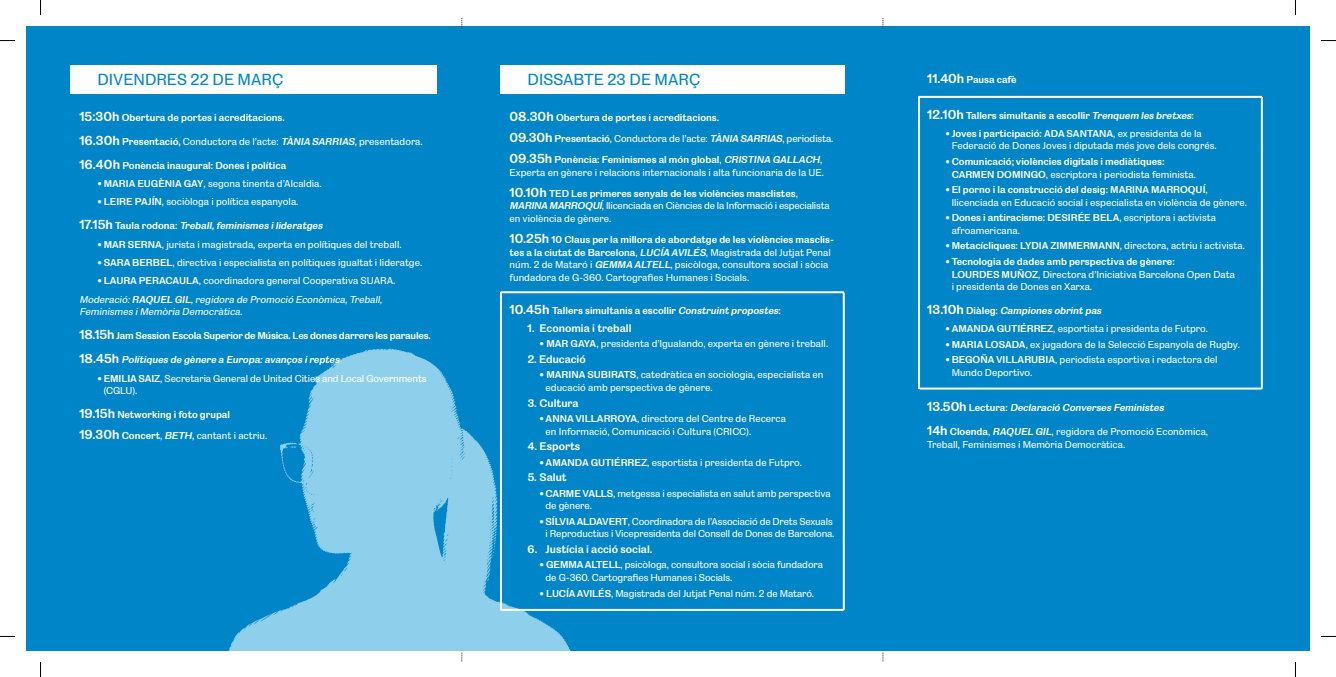
<style>
.page{position:relative;width:1336px;height:677px;background:#fff}
.page>*{position:absolute;margin:0;border:0;box-sizing:border-box;transform-origin:0 0}
.t1{font:16px "Salmanazar";color:#0085c8}
.t2{font:500 11px "Salmanazar";color:#fff}
.t3{font:10px/12.6px "Salmanazar";color:#fff}
.t4{font:500 10px "Salmanazar";color:#fff}
.t5{font:italic 500 10px "Salmanazar";color:#fff}
.t6{font:italic 10px "Salmanazar";color:#fff}
.t7{font:10px/12.6px "Salmanazar";letter-spacing:-.02em;color:#fff}
.t8{font:500 10px "Salmanazar";letter-spacing:-.02em;color:#fff}
.s1{font-size:13px}
.s2{font-weight:500;font-size:13px}
.s3{font-weight:500}
.s4{font-weight:500;font-style:italic}
.s5{font-style:normal;font-size:13px}
.s6{font-style:normal}
.s7{font-weight:400}
.s8{font-style:italic}
</style>
<div class="page">
<div style="left:26px;top:26px;width:1283px;height:624px;background:#0085c8"></div>
<img style="left:229px;top:348px;width:341px;height:302px">
<div style="left:70px;top:65px;width:367px;height:29px;background:#fff"></div>
<div style="left:500px;top:65px;width:344px;height:29px;background:#fff"></div>
<svg style="left:499px;top:291px;width:346px;height:320px"></svg>
<svg style="left:918px;top:95px;width:345px;height:295px"></svg>
<svg style="left:0;top:40px;width:15px;height:1px"></svg>
<svg style="left:1321px;top:40px;width:14px;height:1px"></svg>
<svg style="left:0;top:635px;width:15px;height:2px"></svg>
<svg style="left:1321px;top:635px;width:14px;height:2px"></svg>
<svg style="left:40px;top:0;width:1px;height:15px"></svg>
<svg style="left:40px;top:662px;width:1px;height:14px"></svg>
<svg style="left:1295px;top:0;width:1px;height:15px"></svg>
<svg style="left:1295px;top:662px;width:1px;height:14px"></svg>
<p class="t1" style="left:97px;top:68px;width:187px">DIVENDRES 22 DE MARÇ</p>
<p class="t4" style="left:79px;top:110px;width:207px"><span class="s1">15:30h</span> Obertura de portes i acreditacions.</p>
<p class="t3" style="left:79px;top:134px;width:345px"><span class="s2">16.30h</span> <span class="s3">Presentació,</span> Conductora de l’acte: <span class="s4">TÀNIA SARRIAS</span>, presentadora.</p>
<p class="t4" style="left:79px;top:158px;width:208px"><span class="s1">16.40h</span> Ponència inaugural: Dones i política</p>
<p class="t3" style="left:97px;top:176px;width:226px">• <span class="s3">MARIA EUGÈNIA GAY</span>, segona tinenta d’Alcaldia.</p>
<p class="t3" style="left:97px;top:195px;width:202px">• <span class="s3">LEIRE PAJÍN</span>, sociòloga i política espanyola.</p>
<p class="t5" style="left:79px;top:218px;width:247px"><span class="s5">1 7.1 5 h</span> <span class="s6">Ta u l a r o d o n a :</span> Treball,feminismes ilideratges</p>
<p class="t3" style="left:97px;top:237px;width:306px">• <span class="s3">MAR SERNA</span>, jurista i magistrada, experta en polítiques del treball.</p>
<p class="t3" style="left:97px;top:255px;width:326px">• <span class="s3">SARA BERBEL</span>, directiva i especialista en polítiques igualtat i lideratge.</p>
<p class="t3" style="left:97px;top:273px;width:299px">• <span class="s3">LAURA PERACAULA</span>, coordinadora general Cooperativa SUARA.</p>
<p class="t6" style="left:79px;top:291px;width:307px">Moderació:<span class="s3">RAQUEL GIL</span>,regidora de Promoció Econòmica,Treball,</p>
<p class="t6" style="left:79px;top:304px;width:167px">Feminismes iMemòria Democràtica.</p>
<p class="t8" style="left:79px;top:328px;width:353px"><span class="s1">18.15h</span> Jam Session Escola Superior de Música. Les dones darrere les paraules.</p>
<p class="t5" style="left:79px;top:352px;width:264px"><span class="s5">1 8 . 4 5 h</span> Polítiques de gènere a Europa:avanços ireptes</p>
<p class="t3" style="left:97px;top:371px;width:331px">• <span class="s3">EMILIA SAIZ</span>, Secretaria General de United Cities and Local Governments</p>
<p class="t3" style="left:104px;top:383px;width:35px">(CGLU).</p>
<p class="t4" style="left:79px;top:407px;width:152px"><span class="s1">19.15h</span> Networking i foto grupal</p>
<p class="t3" style="left:79px;top:428px;width:189px"><span class="s2">19.30h</span> <span class="s3">Concert</span>, <span class="s4">BETH</span><span class="s3">,</span> cantant i actriu.</p>
<p class="t1" style="left:527px;top:68px;width:174px">DISSABTE 23 DE MARÇ</p>
<p class="t4" style="left:509px;top:110px;width:211px"><span class="s1">08.30h</span> Obertura de portes i acreditacions.</p>
<p class="t3" style="left:509px;top:131px;width:325px"><span class="s2">09.30h</span> <span class="s3">Presentació</span>, Conductora de l’acte: <span class="s4">TÀNIA SARRIAS</span>, periodista.</p>
<p class="t4" style="left:509px;top:152px;width:314px"><span class="s1">09.35h</span> Ponència: Feminismes al món global<span class="s7">,</span> <span class="s8">CRISTINA GALLACH</span><span class="s7">,</span></p>
<p class="t3" style="left:509px;top:165px;width:316px">Experta en gènere i relacions internacionals i alta funcionaria de la UE.</p>
<p class="t4" style="left:509px;top:186px;width:290px"><span class="s1">10.10h</span> TED Les primeres senyals de les violències masclistes<span class="s7">,</span></p>
<p class="t7" style="left:509px;top:199px;width:321px"><span class="s4">MARINA MARROQUÍ</span>, llicenciada en Ciències de la Informació i especialista en violència de gènere.</p>
<p class="t3" style="left:509px;top:232px;width:326px"><span class="s2">10.25h</span> <span class="s3">10 Claus per la millora de abordatge de les violències masclis&shy;tes a la ciutat de Barcelona</span>, <span class="s4">LUCÍA AVILÉS</span>, Magistrada del Jutjat Penal núm. 2 de Mataró i <span class="s4">GEMMA ALTELL</span>, psicòloga, consultora social i sòcia fundadora de G-360. Cartografies Humanes i Socials.</p>
<p class="t4" style="left:509px;top:303px;width:273px"><span class="s1">10.45h</span> Tallers simultanis a escollir <span class="s8">Construintpropostes</span>:</p>
<p class="t2" style="left:527px;top:320px;width:105px">1. Economia i treball</p>
<p class="t3" style="left:539px;top:337px;width:290px">• <span class="s3">MAR GAYA</span>, presidenta d’Igualando, experta en gènere i treball.</p>
<p class="t2" style="left:527px;top:351px;width:60px">2. Educació</p>
<p class="t3" style="left:545px;top:368px;width:279px;text-indent:-6px">• <span class="s3">MARINA SUBIRATS</span>, catedràtica en sociologia, especialista en educació amb perspectiva de gènere.</p>
<p class="t2" style="left:527px;top:394px;width:53px">3. Cultura</p>
<p class="t3" style="left:539px;top:411px;width:248px">•<span class="s3">ANNA VILLARROYA</span>, directora del Centre de Recerca</p>
<p class="t3" style="left:545px;top:424px;width:207px">en Informació, Comunicació i Cultura (CRICC).</p>
<p class="t2" style="left:527px;top:438px;width:54px">4. Esports</p>
<p class="t3" style="left:539px;top:455px;width:264px">•<span class="s3">AMANDA GUTIÉRREZ</span>, esportista i presidenta de Futpro.</p>
<p class="t2" style="left:527px;top:469px;width:41px">5. Salut</p>
<p class="t3" style="left:545px;top:486px;width:286px;text-indent:-6px">•<span class="s3">CARME VALLS</span>, metgessa i especialista en salut amb perspectiva de gènere.</p>
<p class="t3" style="left:539px;top:514px;width:296px;text-align:center">• <span class="s3">SÍLVIA ALDAVERT</span>, Coordinadora de l’Associació de Drets Sexuals i Reproductius i Vicepresidenta del Consell de Dones de Barcelona.</p>
<p class="t2" style="left:527px;top:540px;width:126px">6. Justícia i acció social.</p>
<p class="t3" style="left:545px;top:557px;width:279px;text-indent:-6px">• <span class="s3">GEMMA ALTELL</span>, psicòloga, consultora social i sòcia fundadora de G-360. Cartografies Humanes i Socials.</p>
<p class="t3" style="left:539px;top:585px;width:276px">• <span class="s3">LUCÍA AVILÉS</span>, Magistrada del Jutjat Penal núm. 2 de Mataró.</p>
<p class="t4" style="left:927px;top:72px;width:91px"><span class="s1">11.40h</span> Pausa cafè</p>
<p class="t4" style="left:927px;top:108px;width:268px"><span class="s1">12.10h</span> Tallers simultanis a escollir <span class="s8">Trenquem les bretxes</span>:</p>
<p class="t4" style="left:945px;top:126px;width:258px"><span class="s7">•</span> Joves i participació: ADA SANTANA<span class="s7">, ex presidenta de la</span></p>
<p class="t3" style="left:951px;top:139px;width:266px">Federació de Dones Joves i diputada més jove dels congrés.</p>
<p class="t4" style="left:945px;top:154px;width:221px"><span class="s7">•</span> Comunicació; violències digitals i mediàtiques:</p>
<p class="t3" style="left:951px;top:167px;width:246px"><span class="s3">CARMEN DOMINGO</span>, escriptora i periodista feminista.</p>
<p class="t4" style="left:945px;top:182px;width:264px"><span class="s7">•</span> El porno i la construcció del desig: MARINA MARROQUÍ<span class="s7">,</span></p>
<p class="t3" style="left:951px;top:195px;width:297px">llicenciada en Educació social i especialista en violència de gènere.</p>
<p class="t3" style="left:951px;top:211px;width:266px;text-indent:-6px">• <span class="s3">Dones i antiracisme: DESIRÉE BELA</span>, escriptora i activista afroamericana.</p>
<p class="t3" style="left:945px;top:239px;width:301px">• <span class="s3">Metacícliques: LYDIA ZIMMERMANN</span>, directora, actriu i activista.</p>
<p class="t4" style="left:945px;top:254px;width:231px"><span class="s7">•</span> Tecnologia de dades amb perspectiva de gènere:</p>
<p class="t3" style="left:951px;top:267px;width:285px"><span class="s3">LOURDES MUÑOZ</span>, Directora d’Iniciativa Barcelona Open Data i presidenta de Dones en Xarxa.</p>
<p class="t5" style="left:927px;top:303px;width:178px"><span class="s5">1 3 .1 0 h</span> <span class="s6">D i à l e g :</span> Campiones obrintpas</p>
<p class="t3" style="left:945px;top:322px;width:264px">• <span class="s3">AMANDA GUTIÉRREZ</span>, esportista i presidenta de Futpro.</p>
<p class="t3" style="left:945px;top:337px;width:296px">• <span class="s3">MARIA LOSADA</span>, ex jugadora de la Selecció Espanyola de Rugby.</p>
<p class="t3" style="left:951px;top:353px;width:267px;text-indent:-6px">• <span class="s3">BEGOÑA VILLARUBIA</span>, periodista esportiva i redactora del<br>Mundo Deportivo.</p>
<p class="t5" style="left:927px;top:400px;width:241px"><span class="s5">1 3 . 5 0 h</span> <span class="s6">L e c t u r a :</span> Declaració Converses Feministes</p>
<p class="t3" style="left:927px;top:425px;width:282px"><span class="s2">14h</span> <span class="s3">Cloenda</span>, <span class="s4">RAQUEL GIL</span>, regidora de Promoció Econòmica,</p>
<p class="t3" style="left:927px;top:437px;width:199px">Treball, Feminismes i Memòria Democràtica.</p>
</div>
